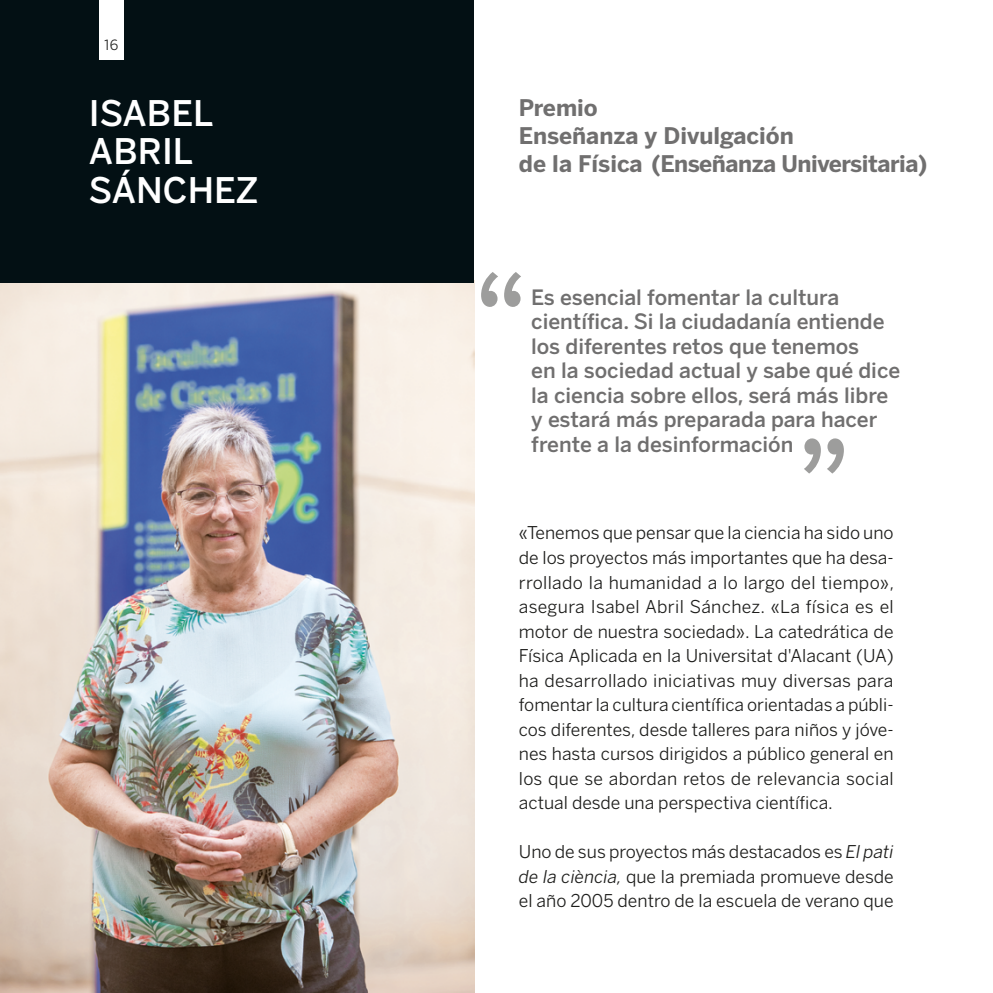
<style>
.page{position:relative;width:993px;height:993px;background:#fff}
.page>*{position:absolute;margin:0;border:0;box-sizing:border-box;transform-origin:0 0}
.Comillas{font:157.5px "Proxima Nova Cond";color:#9d9d9c;scale:.93 1}
.Premiado{font:500 35px/38.5px "Benton Sans BBVA";color:#fff}
.Premio{font:700 22.75px/28px "Benton Sans BBVA";letter-spacing:-.01em;color:#706f6f}
.Destacado{font:500 21px/24.5px "Benton Sans BBVA";color:#706f6f}
.parrafo_CSIC{font:17.5px/24.5px "Benton Sans BBVA";color:#1d1d1b;text-align:justify}
.t1{font:14px "Benton Sans BBVA";color:#1d1d1b}
.s1{font-style:italic}
</style>
<div class="page">
<img style="left:0;top:283px;width:474px;height:709px">
<svg style="left:804px;top:438px;width:39px;height:35px"></svg>
<div style="left:0;top:0;width:474px;height:283px;background:#031014"></div>
<div style="left:99px;top:0;width:25px;height:60px;background:#fff"></div>
<p class="t1" style="left:104px;top:37px;width:16px">16</p>
<p class="Premiado" style="left:89px;top:94px;width:171px">ISABEL<br>ABRIL<br>SÁNCHEZ</p>
<p class="Premio" style="left:518px;top:94px;width:80px">Premio</p>
<p class="Premio" style="left:518px;top:122px;width:410px">Enseñanza y Divulgación<br>de la Física (Enseñanza Universitaria)</p>
<p class="Comillas" style="left:472px;top:210px;width:62px">“</p>
<p class="Destacado" style="left:531px;top:285px;width:370px">Es esencial fomentar la cultura científica. Si la ciudadanía entiende los diferentes retos que tenemos<br>en la sociedad actual y sabe qué dice la ciencia sobre ellos, será más libre y estará más preparada para hacer frente a la desinformación</p>
<p class="parrafo_CSIC" style="left:518px;top:520px;width:376px">«Tenemos que pensar que la ciencia ha sido uno de los proyectos más importantes que ha desa&shy;rrollado la humanidad a lo largo del tiempo», asegura Isabel Abril Sánchez. «La física es el motor de nuestra sociedad». La catedrática de Física Aplicada en la Universitat d'Alacant (UA) ha desarrollado iniciativas muy diversas para fomentar la cultura científica orientadas a públi&shy;cos diferentes, desde talleres para niños y jóve&shy;nes hasta cursos dirigidos a público general en los que se abordan retos de relevancia social actual desde una perspectiva científica.</p>
<p class="parrafo_CSIC" style="left:518px;top:839px;width:376px">Uno de sus proyectos más destacados es <span class="s1">El pati de la ciència,</span> que la premiada promueve desde el año 2005 dentro de la escuela de verano que</p>
</div>
